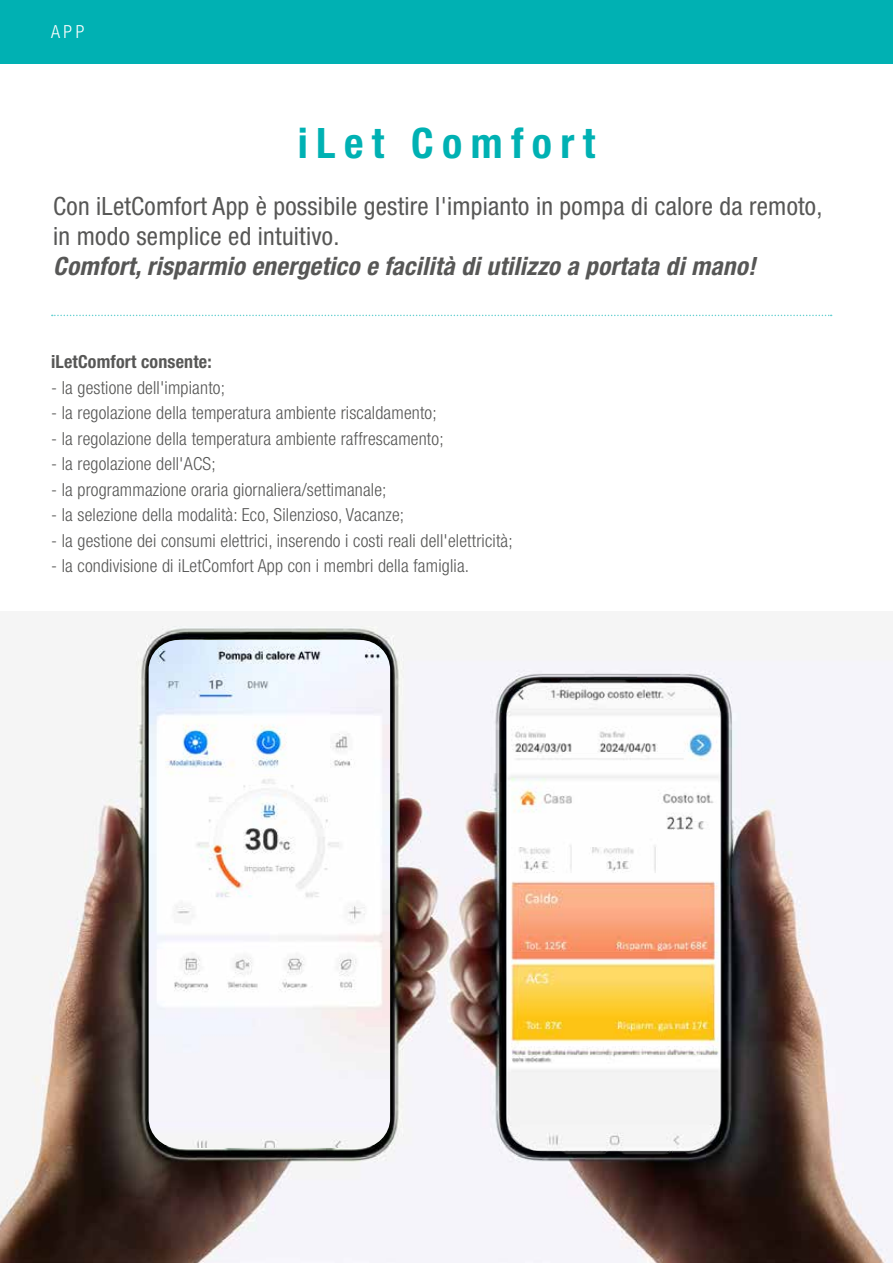
<style>
.page{position:relative;width:893px;height:1263px;background:#fff}
.page>*{position:absolute;margin:0;border:0;box-sizing:border-box;transform-origin:0 0}
.t1{font:700 condensed 42px "Helvetica Neue LT Std";letter-spacing:.2em;color:#00b1b3}
.t2{font:condensed 25.2px/30.3px "Helvetica Neue LT Std";letter-spacing:.01em;color:#575756}
.t3{font:italic 700 condensed 25.2px "Helvetica Neue LT Std";letter-spacing:.01em;color:#575756}
.t4{font:300 condensed 18px "Helvetica Neue LT Std";letter-spacing:.01em;color:#575756}
.t5{font:700 condensed 18px "Helvetica Neue LT Std";letter-spacing:.01em;color:#575756}
.t6{font:300 condensed 18px "Helvetica Neue LT Std";color:#fff}
</style>
<div class="page">
<img style="left:0;top:625px;width:893px;height:638px">
<div style="left:0;top:0;width:893px;height:64px;background:#00b1b3"></div>
<svg style="left:52px;top:315px;width:780px;height:1px"></svg>
<img style="left:494px;top:675px;width:234px;height:488px">
<img style="left:149px;top:640px;width:241px;height:508px">
<p class="t6" style="left:51px;top:22px;width:35px">APP</p>
<h1 class="t1" style="left:298px;top:117px;width:299px">iLet Comfort</h1>
<h2 class="t2" style="left:53px;top:191px;width:771px">Con iLetComfort App è possibile gestire l'impianto in pompa di calore da remoto, in modo semplice ed intuitivo.</h2>
<h2 class="t3" style="left:53px;top:251px;width:704px">Comfort, risparmio energetico e facilità di utilizzo a portata di mano!</h2>
<p class="t5" style="left:51px;top:351px;width:162px">iLetComfort consente:</p>
<p class="t4" style="left:51px;top:377px;width:175px">- la gestione dell'impianto;</p>
<p class="t4" style="left:51px;top:403px;width:387px">- la regolazione della temperatura ambiente riscaldamento;</p>
<p class="t4" style="left:51px;top:428px;width:394px">- la regolazione della temperatura ambiente raffrescamento;</p>
<p class="t4" style="left:51px;top:454px;width:166px">- la regolazione dell'ACS;</p>
<p class="t4" style="left:51px;top:479px;width:337px">- la programmazione oraria giornaliera/settimanale;</p>
<p class="t4" style="left:51px;top:505px;width:355px">- la selezione della modalità: Eco, Silenzioso, Vacanze;</p>
<p class="t4" style="left:51px;top:530px;width:463px">- la gestione dei consumi elettrici, inserendo i costi reali dell'elettricità;</p>
<p class="t4" style="left:51px;top:556px;width:420px">- la condivisione di iLetComfort App con i membri della famiglia.</p>
</div>
